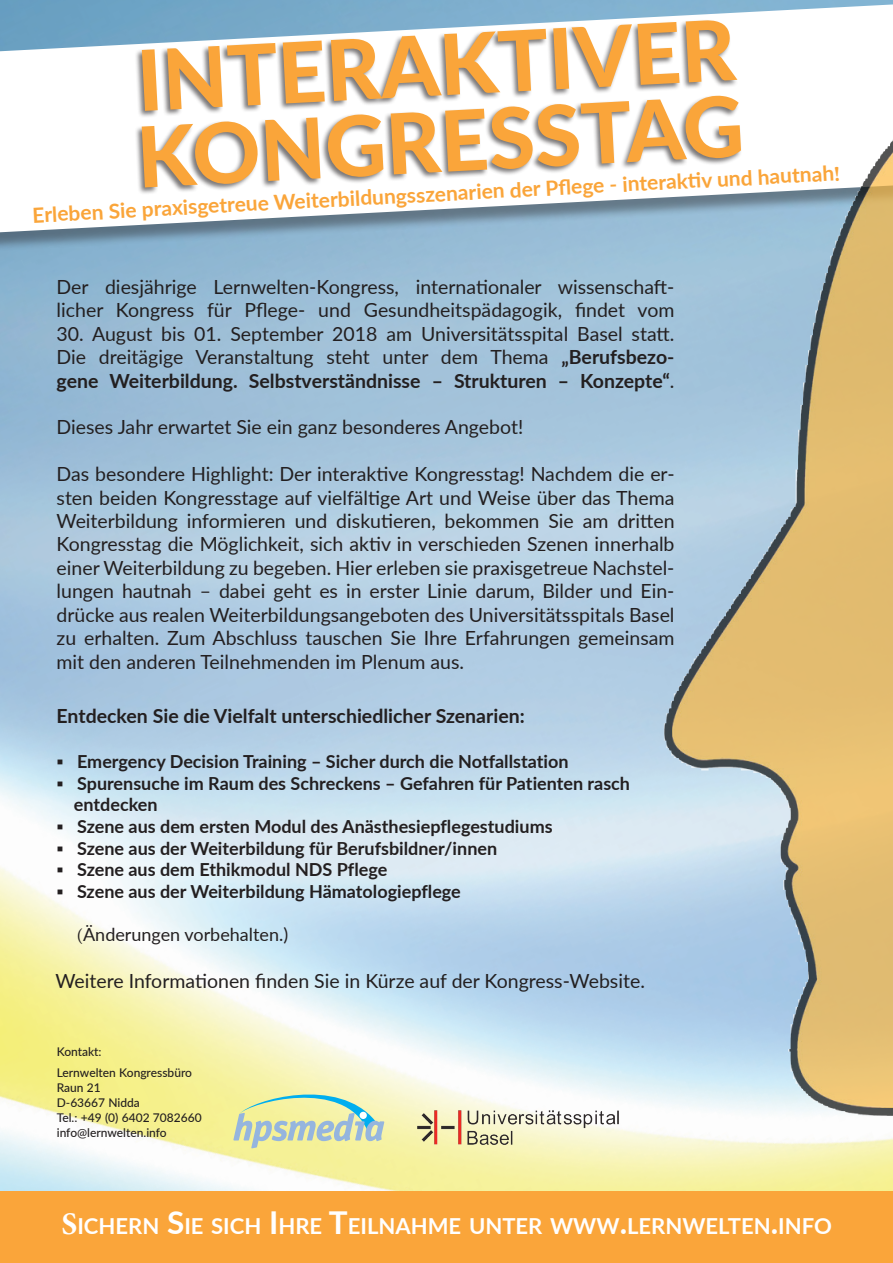
<style>
.page{position:relative;width:893px;height:1263px;background:#fff}
.page>*{position:absolute;margin:0;border:0;box-sizing:border-box;transform-origin:0 0}
.t1{font:800 84px/76.5px "Lato";color:#faa53a}
.t2{font:700 22.05px "Lato";color:#fff}
.t3{font:700 21px "Lato";color:#faa53a}
.t4{font:19.5px/23.4px "Lato";color:#231f20;text-align:justify}
.t5{font:700 19.5px "Lato";color:#231f20}
.t6{font:700 18px/21.6px "Lato";color:#231f20}
.t7{font:18px "Lato";color:#231f20}
.t8{font:500 12px/15px "Lato";color:#231f20}
.s1{font-family:"Minion Pro"}
.s2{font-weight:700}
.s3{font-weight:400}
.s4{font-family:"Minion Pro";font-size:31.5px}
.s5{font-size:31.5px}
</style>
<div class="page">
<img style="left:0;top:0;width:893px;height:1192px">
<svg style="left:233px;top:1076px;width:151px;height:72px"></svg>
<div style="left:360px;top:1112px;width:7px;height:7px;background:#fff;border-radius:50%"></div>
<div style="left:0;top:6px;width:893px;height:251px;background:#231f20;opacity:.42"></div>
<svg style="left:0;top:4px;width:893px;height:228px"></svg>
<div style="left:0;top:1192px;width:893px;height:71px;background:#faa53a"></div>
<img style="left:664px;top:139px;width:229px;height:977px">
<div style="left:135px;top:19px;width:607px;height:176px;background:#231f20;opacity:.6"></div>
<img style="left:413px;top:1106px;width:209px;height:43px">
<h1 class="t1" style="left:131px;top:39px;width:609px;rotate:-3deg">INTERAKTIVER<br>KONGRESSTAG</h1>
<p class="t3" style="left:32px;top:200px;width:810px;rotate:-3deg">Erleben Sie praxisgetreue Weiterbildungsszenarien der Pfl ege - interakti v und hautnah<span class="s1">!</span></p>
<p class="t4" style="left:57px;top:274px;width:619px">Der diesjährige Lernwelten-Kongress, internationaler wissenschaft&shy;licher Kongress für Pflege- und Gesundheitspädagogik, findet vom</p>
<p class="t4" style="left:57px;top:321px;width:619px">30. August bis 01. September 2018 am Universitätsspital Basel statt.<br>Die dreitägige Veranstaltung steht unter dem Thema <span class="s2">„Berufsbezo&shy;gene Weiterbildung. Selbstverständnisse – Strukturen – Konzepte“</span>.</p>
<p class="t4" style="left:57px;top:415px;width:468px">Dieses Jahr erwartet Sie ein ganz besonderes Angebot!</p>
<p class="t4" style="left:57px;top:462px;width:619px">Das besondere Highlight: Der interaktive Kongresstag! Nachdem die er&shy;sten beiden Kongresstage auf vielfältige Art und Weise über das Thema Weiterbildung informieren und diskutieren, bekommen Sie am dritten Kongresstag die Möglichkeit, sich aktiv in verschieden Szenen innerhalb einer Weiterbildung zu begeben. Hier erleben sie praxisgetreue Nachstel&shy;lungen hautnah – dabei geht es in erster Linie darum, Bilder und Ein&shy;drücke aus realen Weiterbildungsangeboten des Universitätsspitals Basel zu erhalten. Zum Abschluss tauschen Sie Ihre Erfahrungen gemeinsam mit den anderen Teilnehmenden im Plenum aus.</p>
<p class="t5" style="left:57px;top:702px;width:470px">Entdecken Sie die Vielfalt unterschiedlicher Szenarien:</p>
<p class="t6" style="left:57px;top:750px;width:513px"><span class="s3">▪</span> Emergency Decision Training – Sicher durch die Notfallstation</p>
<p class="t6" style="left:74px;top:771px;width:558px;text-indent:-17px"><span class="s3">▪</span> Spurensuche im Raum des Schreckens – Gefahren für Patienten rasch entdecken</p>
<p class="t6" style="left:57px;top:815px;width:497px"><span class="s3">▪</span> Szene aus dem ersten Modul des Anästhesiepflegestudiums</p>
<p class="t6" style="left:57px;top:836px;width:442px"><span class="s3">▪</span> Szene aus der Weiterbildung für Berufsbildner/innen</p>
<p class="t6" style="left:57px;top:858px;width:332px"><span class="s3">▪</span> Szene aus dem Ethikmodul NDS Pflege</p>
<p class="t6" style="left:57px;top:879px;width:406px"><span class="s3">▪</span> Szene aus der Weiterbildung Hämatologiepflege</p>
<p class="t7" style="left:77px;top:921px;width:213px"><span class="s1">(</span>Änderungen vorbehalten.)</p>
<p class="t4" style="left:55px;top:968px;width:591px">Weitere Informationen finden Sie in Kürze auf der Kongress-Website.</p>
<p class="t8" style="left:57px;top:1040px;width:137px;line-height:21.3px">Kontakt:<br>Lernwelten Kongressbüro</p>
<p class="t8" style="left:57px;top:1080px;width:146px">Raun 21<br>D-63667 Nidda<br>Tel.: +49 (0) 6402 7082660 info@lernwelten.info</p>
<p class="t2" style="left:62px;top:1209px;width:772px"><span class="s4">S</span>ICHERN <span class="s5">S</span>IE SICH <span class="s5">I</span> HRE <span class="s5">T</span>EILNAHME UNTER WWW<span class="s5">.</span>LERNWELTEN<span class="s5">.</span>INFO</p>
</div>
